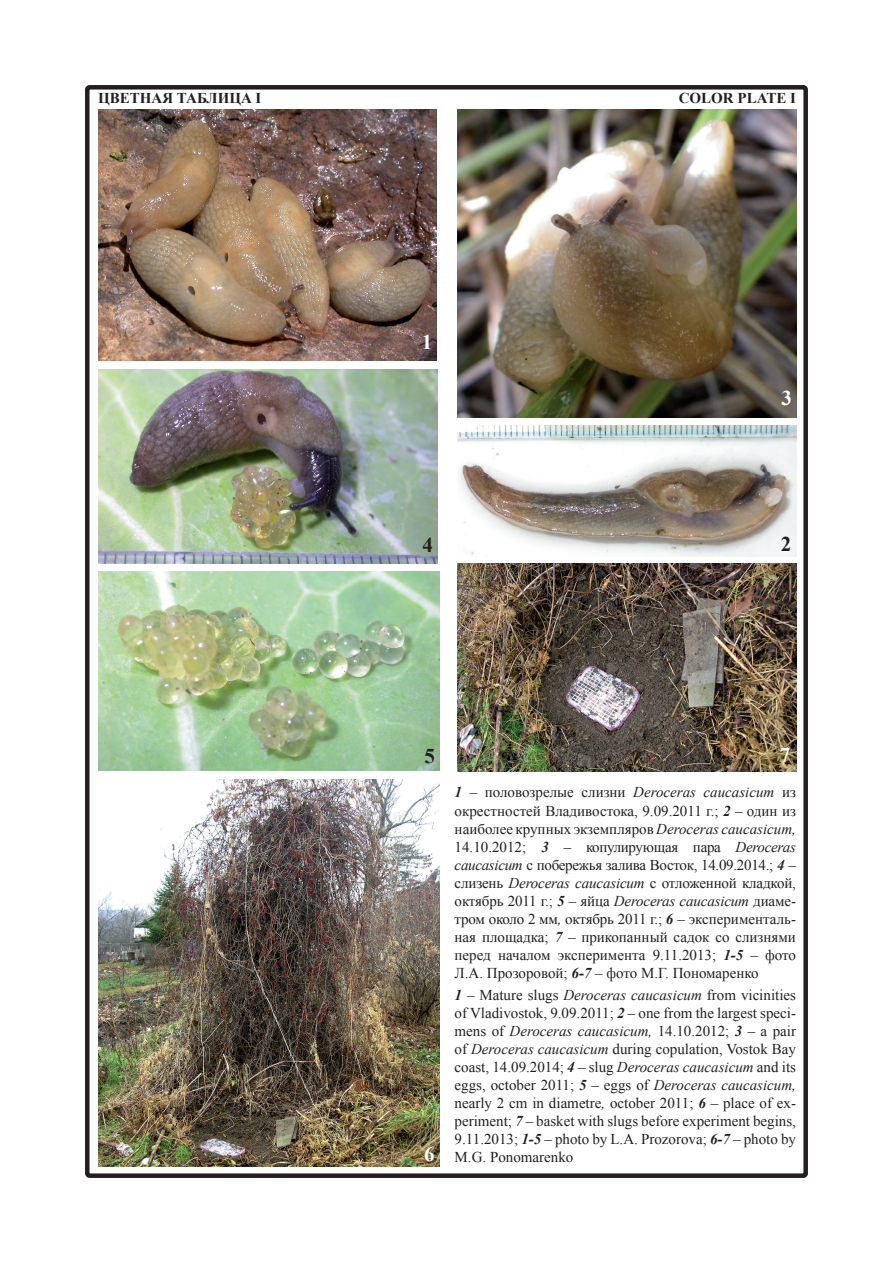
<style>
.page{position:relative;width:893px;height:1263px;background:#fff}
.page>*{position:absolute;margin:0;border:0;box-sizing:border-box;transform-origin:0 0}
.t1{font:700 21px "Times New Roman";color:#fff}
.t2{font:700 21px "Times New Roman";color:#231f20}
.t3{font:15px/18px "Times New Roman";color:#231f20;text-align:justify}
.t4{font:700 15px "Times New Roman";color:#231f20}
.s1{font-weight:700;font-style:italic}
.s2{font-style:italic}
</style>
<div class="page">
<div style="left:85px;top:85px;width:723px;height:1093px;border:4px solid #231f20;border-radius:2px"></div>
<img style="left:98px;top:572px;width:341px;height:199px">
<img style="left:98px;top:780px;width:341px;height:386px">
<img style="left:98px;top:109px;width:338px;height:251px">
<img style="left:457px;top:109px;width:339px;height:308px">
<img style="left:458px;top:426px;width:338px;height:130px">
<img style="left:98px;top:369px;width:339px;height:194px">
<img style="left:457px;top:563px;width:339px;height:208px">
<p class="t4" style="left:98px;top:87px;width:165px">ЦВЕТНАЯ ТАБЛИЦА I</p>
<p class="t4" style="left:679px;top:87px;width:119px">COLOR PLATE I</p>
<h1 class="t1" style="left:422px;top:327px;width:12px">1</h1>
<h1 class="t2" style="left:422px;top:530px;width:12px">4</h1>
<h1 class="t1" style="left:781px;top:383px;width:12px">3</h1>
<h1 class="t2" style="left:781px;top:528px;width:12px">2</h1>
<h1 class="t2" style="left:425px;top:740px;width:12px">5</h1>
<h1 class="t1" style="left:424px;top:1139px;width:12px">6</h1>
<h1 class="t1" style="left:780px;top:739px;width:12px">7</h1>
<p class="t3" style="left:455px;top:783px;width:343px"><span class="s1">1</span> – половозрелые слизни <span class="s2">Deroceras caucasicum</span> из окрестностей Владивостока, 9.09.2011 г.; <span class="s1">2</span> – один из наиболее крупных экземпляров <span class="s2">Deroceras caucasicum, </span>14.10.2012; <span class="s1">3</span> – копулирующая пара <span class="s2">Deroceras caucasicum</span> с побережья залива Восток, 14.09.2014.; <span class="s1">4</span> – слизень <span class="s2">Deroceras caucasicum</span> с отложенной кладкой, октябрь 2011 г.; <span class="s1">5</span> – яйца <span class="s2">Deroceras caucasicum</span> диаме&shy;тром около 2 мм<span class="s2">,</span> октябрь 2011 г.; <span class="s1">6</span> – эксперименталь&shy;ная площадка; <span class="s1">7</span> – прикопанный садок со слизнями перед началом эксперимента 9.11.2013; <span class="s1">1-5</span> – фото Л.А. Прозоровой; <span class="s1">6-7</span> – фото М.Г. Пономаренко</p>
<p class="t3" style="left:455px;top:985px;width:343px"><span class="s1">1</span> – Mature slugs <span class="s2">Deroceras caucasicum</span> from vicinities of Vladivostok, 9.09.2011; <span class="s1">2</span> – one from the largest speci&shy;mens of <span class="s2">Deroceras caucasicum,</span> 14.10.2012; <span class="s1">3</span> – a pair of <span class="s2">Deroceras caucasicum</span> during copulation, Vostok Bay coast, 14.09.2014; <span class="s1">4</span> – slug <span class="s2">Deroceras caucasicum</span> and its eggs, october 2011; <span class="s1">5</span> – eggs of <span class="s2">Deroceras caucasicum, </span>nearly 2 cm in diametre<span class="s2">,</span> october 2011; <span class="s1">6</span> – place of ex&shy;periment; <span class="s1">7</span> – basket with slugs before experiment begins, 9.11.2013; <span class="s1">1-5</span> – photo by L.A. Prozorova; <span class="s1">6-7</span> – photo by M.G. Ponomarenko</p>
</div>
